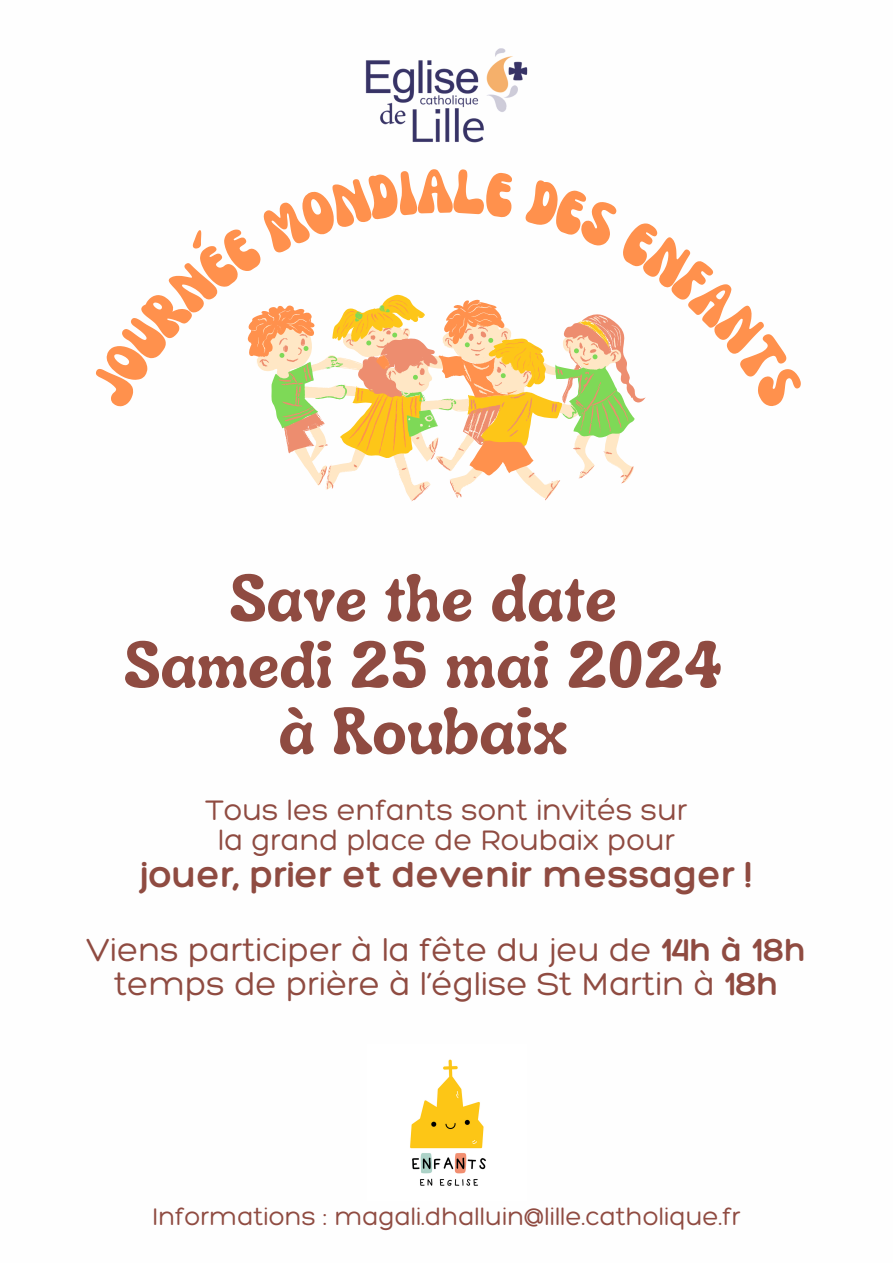
<style>
.page{position:relative;width:893px;height:1263px;background:#fff}
.page>*{position:absolute;margin:0;border:0;box-sizing:border-box;transform-origin:0 0}
.t1{font:700 66.75px "Luckybones";color:#8f4b41}
.t2{font:700 66px/66.4px "Luckybones";color:#8f4b41;text-align:center}
.t3{font:300 38.85px "Hero";color:#8f4b41}
.t4{font:300 34.35px/34.3px "Hero";color:#8f4b41;text-align:center}
.t5{font:300 30.6px/30.4px "Hero";color:#8f4b41;text-align:center}
.t6{font:300 26.25px "Hero";color:#8f4b41}
.s1{font-style:inherit}
</style>
<div class="page">
<svg style="left:311px;top:410px;width:324px;height:91px"></svg>
<svg style="left:275px;top:338px;width:313px;height:138px"></svg>
<img style="left:410px;top:1059px;width:76px;height:127px">
<img style="left:365px;top:48px;width:163px;height:95px">
<svg style="left:247px;top:294px;width:269px;height:116px"></svg>
<svg style="left:524px;top:314px;width:122px;height:96px"></svg>
<h1 class="t1" style="left:229px;top:554px;width:389px">Save the date</h1>
<h2 class="t2" style="left:124px;top:629px;width:600px">Samedi 25 mai 2024 à Roubaix</h2>
<p class="t5" style="left:206px;top:794px;width:483px">Tous les enfants sont invités sur la grand place de Roubaix pour</p>
<p class="t3" style="left:141px;top:850px;width:613px">jouer, prier et devenir messager !</p>
<p class="t4" style="left:87px;top:932px;width:721px">Viens participer à la fête du jeu de <span class="s1">14h à 18h </span>temps de prière à l’église St Martin à <span class="s1">18h</span></p>
<p class="t6" style="left:153px;top:1199px;width:589px">Informations : magali.dhalluin@lille.catholique.fr</p>
</div>
